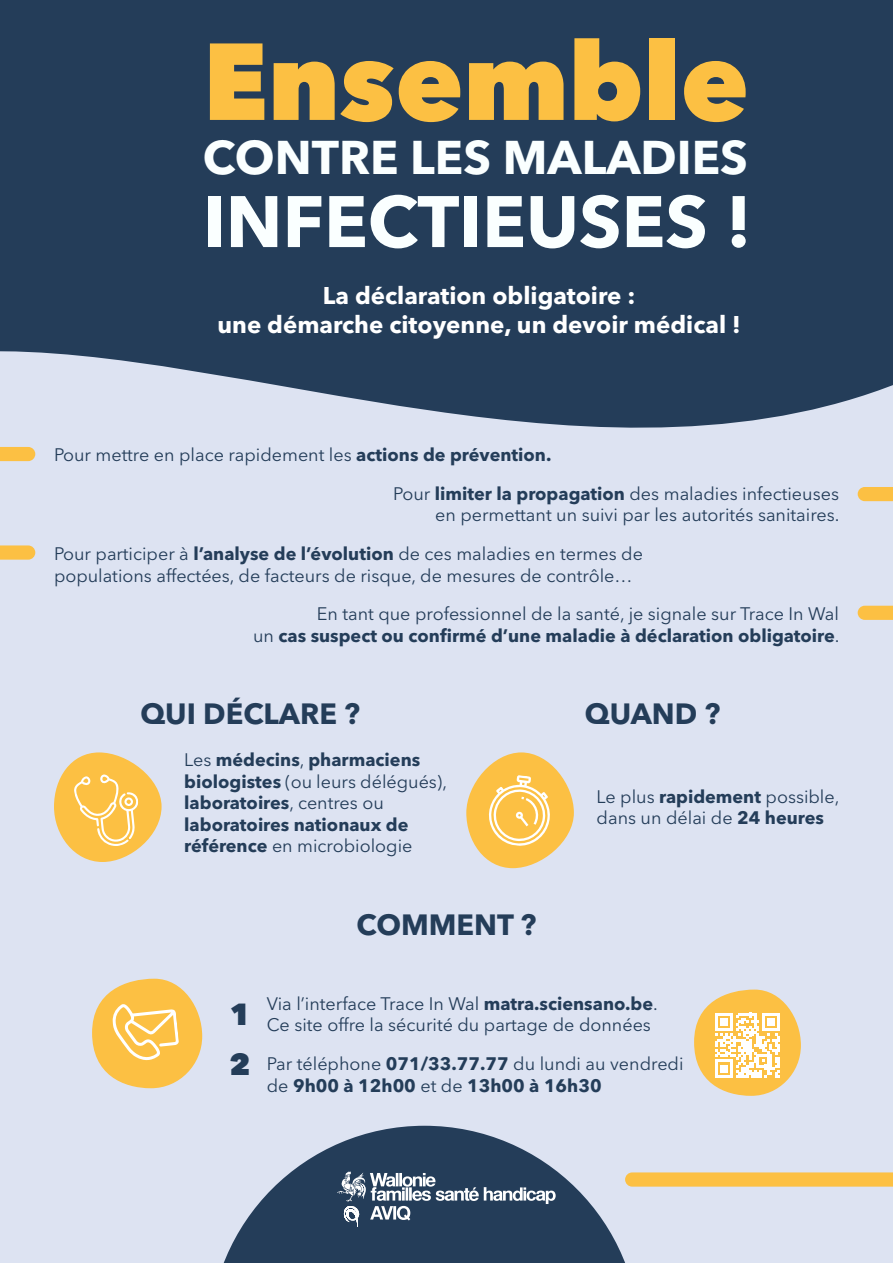
<style>
.page{position:relative;width:893px;height:1263px;background:#fff}
.page>*{position:absolute;margin:0;border:0;box-sizing:border-box;transform-origin:0 0}
.t1{font:800 108px "Avenir Next Cyr";color:#fcc043}
.t2{font:700 72px "Avenir Next LT Pro";color:#faffff}
.t3{font:700 46.8px "Avenir Next LT Pro";color:#faffff}
.t4{font:800 30.3px/50.1px "Avenir Next Cyr";color:#243d59}
.t5{font:700 29.1px "Avenir Next LT Pro";color:#243d59}
.t6{font:700 24px/28.8px "Avenir Next LT Pro";color:#fff;text-align:center}
.t7{font:18px/38.5px "Avenir Next LT Pro";color:#243d59}
.t8{font:700 18px/21.6px "Avenir Next LT Pro";color:#243d59}
.s1{font-weight:700}
.s2{font-weight:400}
</style>
<div class="page">
<div style="left:0;top:21px;width:893px;height:1242px;background:#dde3f2"></div>
<svg style="left:0;top:0;width:893px;height:502px;fill:#243d59"></svg>
<svg style="left:0;top:447px;width:35px;height:14px"></svg>
<svg style="left:0;top:545px;width:35px;height:15px"></svg>
<svg style="left:858px;top:487px;width:35px;height:14px"></svg>
<svg style="left:858px;top:606px;width:35px;height:14px"></svg>
<svg style="left:640px;top:1172px;width:253px;height:14px;background:#fac148"></svg>
<svg style="left:54px;top:752px;width:108px;height:110px"></svg>
<svg style="left:466px;top:752px;width:108px;height:116px"></svg>
<svg style="left:92px;top:979px;width:110px;height:109px"></svg>
<svg style="left:223px;top:1126px;width:417px;height:137px;fill:#243d59"></svg>
<svg style="left:337px;top:1171px;width:219px;height:57px;background:#4d6178"></svg>
<svg style="left:694px;top:989px;width:107px;height:107px"></svg>
<h1 class="t1" style="left:203px;top:15px;width:547px">Ensemble</h1>
<h3 class="t3" style="left:203px;top:128px;width:547px">CONTRE LES MALADIES</h3>
<h2 class="t2" style="left:203px;top:178px;width:550px">INFECTIEUSES !</h2>
<h3 class="t6" style="left:217px;top:281px;width:525px">La déclaration obligatoire :<br>une démarche citoyenne, un devoir médical !</h3>
<p class="t7" style="left:393px;top:436px;width:447px;text-indent:-339px">Pour mettre en place rapidement les <span class="s1">actions de prévention.<br></span>Pour <span class="s1">limiter la propagation</span> des maladies infectieuses</p>
<p class="t7" style="left:54px;top:496px;width:787px;text-indent:381px">en permettant un suivi par les autorités sanitaires.<br>Pour participer à <span class="s1">l’analyse de l’évolution</span> de ces maladies en termes de</p>
<p class="t7" style="left:317px;top:556px;width:524px;text-indent:-263px">populations affectées, de facteurs de risque, de mesures de contrôle…<br>En tant que professionnel de la santé, je signale sur Trace In Wal</p>
<p class="t8" style="left:253px;top:625px;width:588px"><span class="s2">un</span> cas suspect ou confirmé d’une maladie à déclaration obligatoire<span class="s2">.</span></p>
<h3 class="t5" style="left:140px;top:696px;width:221px">QUI DÉCLARE ?</h3>
<h3 class="t5" style="left:585px;top:696px;width:137px">QUAND ?</h3>
<p class="t8" style="left:184px;top:749px;width:264px"><span class="s2">Les</span> médecins<span class="s2">,</span> pharmaciens biologistes <span class="s2">(ou leurs délégués), </span>laboratoires<span class="s2">, centres ou </span>laboratoires nationaux de référence <span class="s2">en microbiologie</span></p>
<h3 class="t5" style="left:356px;top:907px;width:181px">COMMENT ?</h3>
<p class="t7" style="left:597px;top:786px;width:244px;line-height:21.6px">Le plus <span class="s1">rapidement</span> possible, dans un délai de <span class="s1">24 heures</span></p>
<h3 class="t4" style="left:229px;top:989px;width:23px">1<br>2</h3>
<p class="t7" style="left:267px;top:993px;width:393px;line-height:21.6px">Via l’interface Trace In Wal <span class="s1">matra.sciensano.be</span>.<br>Ce site offre la sécurité du partage de données</p>
<p class="t7" style="left:267px;top:1053px;width:418px;line-height:21.6px">Par téléphone <span class="s1">071/33.77.77</span> du lundi au vendredi de <span class="s1">9h00 à 12h00</span> et de <span class="s1">13h00 à 16h30</span></p>
</div>
